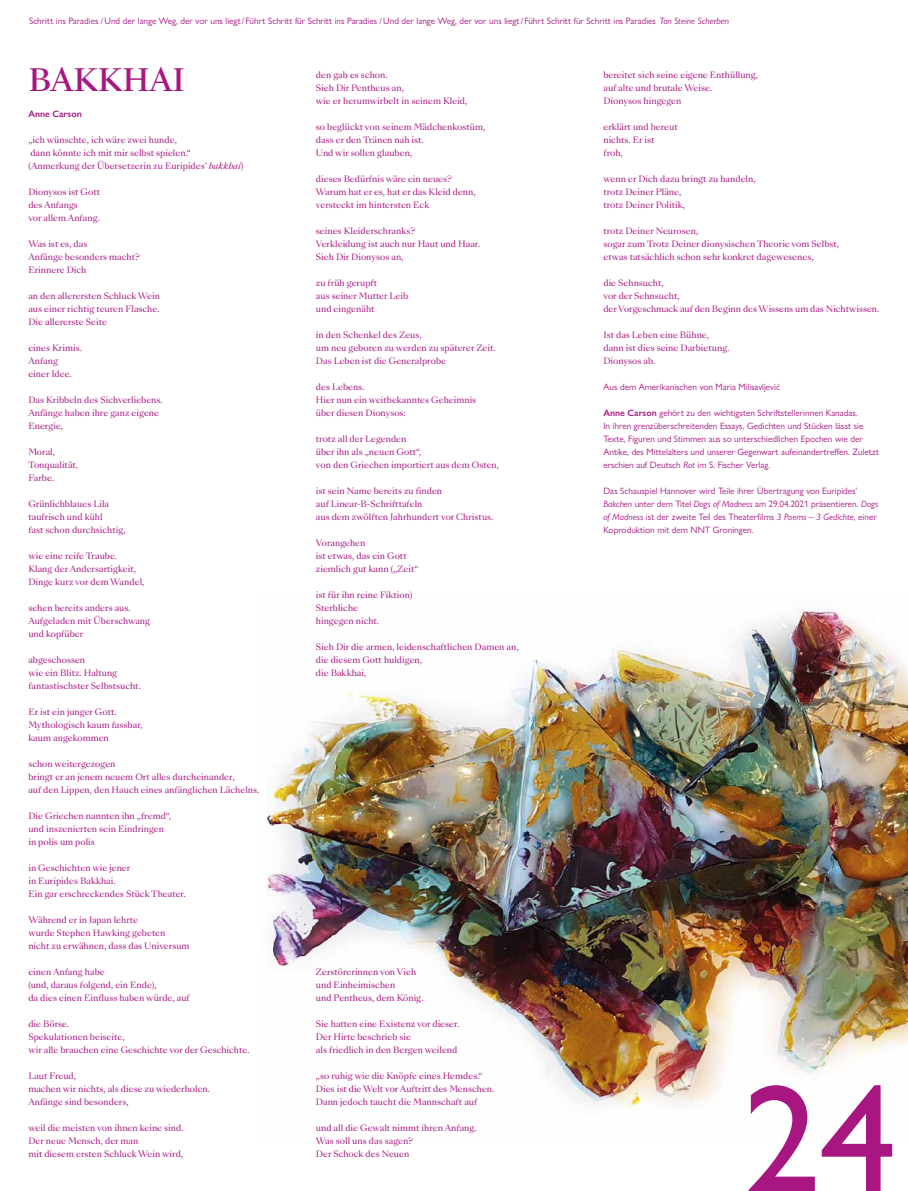
<style>
.page{position:relative;width:908px;height:1191px;background:#fff}
.page>*{position:absolute;margin:0;border:0;box-sizing:border-box;transform-origin:0 0}
.t1{font:500 153px "Gill Sans Nova";color:#a71681}
.t2{font:500 30px "Sang Bleu Kingdom";color:#a71681}
.t3{font:9.2px/13px "Gill Sans Nova";color:#a71681}
.t4{font:600 9.2px "Gill Sans Nova";color:#a71681}
.t5{font:8.5px/13px "Sang Bleu Kingdom";color:#a71681}
.s1{font-style:italic}
.s2{font-weight:600}
</style>
<div class="page">
<img style="left:265px;top:608px;width:642px;height:500px">
<p class="t3" style="left:29px;top:14px;width:701px">Schritt ins Paradies /Und der lange Weg, der vor uns liegt/ Führt Schritt für Schritt ins Paradies /Und der lange Weg, der vor uns liegt/ Führt Schritt für Schritt ins Paradies <span class="s1">Ton Steine Scherben</span></p>
<h2 class="t2" style="left:28px;top:59px;width:158px">BAKKHAI</h2>
<p class="t4" style="left:28px;top:108px;width:55px">Anne Carson</p>
<p class="t5" style="left:28px;top:134px;width:216px">„ich wünschte, ich wäre zwei hunde,<br>dann könnte ich mit mir selbst spielen.“<br>(Anmerkung der Übersetzerin zu Euripides’ <span class="s1">bakkhai</span>)</p>
<p class="t5" style="left:28px;top:186px;width:73px">Dionysos ist Gott des Anfangs<br>vor allem Anfang.</p>
<p class="t5" style="left:28px;top:238px;width:113px">Was ist es, das<br>Anfänge besonders macht?<br>Erinnere Dich</p>
<p class="t5" style="left:28px;top:290px;width:133px;text-align:justify">an den allerersten Schluck Wein aus einer richtig teuren Flasche.<br>Die allererste Seite</p>
<p class="t5" style="left:28px;top:342px;width:55px">eines Krimis.<br>Anfang<br>einer Idee.</p>
<p class="t5" style="left:28px;top:394px;width:136px">Das Kribbeln des Sichverliebens.<br>Anfänge haben ihre ganz eigene<br>Energie,</p>
<p class="t5" style="left:28px;top:446px;width:51px">Moral,<br>Tonqualität,<br>Farbe.</p>
<p class="t5" style="left:28px;top:498px;width:99px">Grünlichblaues Lila taufrisch und kühl<br>fast schon durchsichtig,</p>
<p class="t5" style="left:28px;top:550px;width:117px">wie eine reife Traube.<br>Klang der Andersartigkeit,<br>Dinge kurz vor dem Wandel,</p>
<p class="t5" style="left:28px;top:602px;width:123px">sehen bereits anders aus.<br>Aufgeladen mit Überschwang und kopfüber</p>
<p class="t5" style="left:28px;top:654px;width:114px">abgeschossen<br>wie ein Blitz. Haltung fantastischster Selbstsucht.</p>
<p class="t5" style="left:28px;top:706px;width:116px">Er ist ein junger Gott.<br>Mythologisch kaum fassbar, kaum angekommen</p>
<p class="t5" style="left:28px;top:758px;width:232px">schon weitergezogen<br>bringt er an jenem neuem Ort alles durcheinander,<br>auf den Lippen, den Hauch eines anfänglichen Lächelns.</p>
<p class="t5" style="left:28px;top:810px;width:144px">Die Griechen nannten ihn „fremd“, und inszenierten sein Eindringen in polis um polis</p>
<p class="t5" style="left:28px;top:862px;width:159px">in Geschichten wie jener<br>in Euripides Bakkhai.<br>Ein gar erschreckendes Stück Theater.</p>
<p class="t5" style="left:28px;top:914px;width:163px">Während er in Japan lehrte<br>wurde Stephen Hawking gebeten<br>nicht zu erwähnen, dass das Universum</p>
<p class="t5" style="left:28px;top:966px;width:163px">einen Anfang habe<br>(und, daraus folgend, ein Ende),<br>da dies einen Einfluss haben würde, auf</p>
<p class="t5" style="left:28px;top:1018px;width:222px">die Börse.<br>Spekulationen beiseite,<br>wir alle brauchen eine Geschichte vor der Geschichte.</p>
<p class="t5" style="left:28px;top:1070px;width:183px">Laut Freud,<br>machen wir nichts, als diese zu wiederholen.<br>Anfänge sind besonders,</p>
<p class="t5" style="left:28px;top:1122px;width:157px">weil die meisten von ihnen keine sind.<br>Der neue Mensch, der man<br>mit diesem ersten Schluck Wein wird,</p>
<p class="t5" style="left:316px;top:69px;width:153px">den gab es schon.<br>Sieh Dir Pentheus an,<br>wie er herumwirbelt in seinem Kleid,</p>
<p class="t5" style="left:316px;top:121px;width:171px">so beglückt von seinem Mädchenkostüm, dass er den Tränen nah ist.<br>Und wir sollen glauben,</p>
<p class="t5" style="left:316px;top:173px;width:161px">dieses Bedürfnis wäre ein neues?<br>Warum hat er es, hat er das Kleid denn, versteckt im hintersten Eck</p>
<p class="t5" style="left:316px;top:225px;width:166px">seines Kleiderschranks?<br>Verkleidung ist auch nur Haut und Haar.<br>Sieh Dir Dionysos an,</p>
<p class="t5" style="left:316px;top:277px;width:94px">zu früh gerupft<br>aus seiner Mutter Leib und eingenäht</p>
<p class="t5" style="left:316px;top:329px;width:181px">in den Schenkel des Zeus,<br>um neu geboren zu werden zu späterer Zeit.<br>Das Leben ist die Generalprobe</p>
<p class="t5" style="left:316px;top:381px;width:162px">des Lebens.<br>Hier nun ein weitbekanntes Geheimnis über diesen Dionysos:</p>
<p class="t5" style="left:316px;top:433px;width:185px">trotz all der Legenden<br>über ihn als „neuen Gott“,<br>von den Griechen importiert aus dem Osten,</p>
<p class="t5" style="left:316px;top:485px;width:179px">ist sein Name bereits zu finden<br>auf Linear-B-Schrifttafeln<br>aus dem zwölften Jahrhundert vor Christus.</p>
<p class="t5" style="left:316px;top:537px;width:104px">Vorangehen<br>ist etwas, das ein Gott ziemlich gut kann („Zeit“</p>
<p class="t5" style="left:316px;top:589px;width:98px">ist für ihn reine Fiktion)<br>Sterbliche<br>hingegen nicht.</p>
<p class="t5" style="left:316px;top:641px;width:204px">Sieh Dir die armen, leidenschaftlichen Damen an, die diesem Gott huldigen,<br>die Bakkhai,</p>
<p class="t5" style="left:316px;top:966px;width:109px">Zerstörerinnen von Vieh und Einheimischen<br>und Pentheus, dem König.</p>
<p class="t5" style="left:316px;top:1018px;width:145px">Sie hatten eine Existenz vor dieser.<br>Der Hirte beschrieb sie<br>als friedlich in den Bergen weilend</p>
<p class="t5" style="left:316px;top:1070px;width:180px">„so ruhig wie die Knöpfe eines Hemdes.“<br>Dies ist die Welt vor Auftritt des Menschen.<br>Dann jedoch taucht die Mannschaft auf</p>
<p class="t5" style="left:316px;top:1122px;width:162px">und all die Gewalt nimmt ihren Anfang.<br>Was soll uns das sagen?<br>Der Schock des Neuen</p>
<p class="t5" style="left:603px;top:69px;width:156px">bereitet sich seine eigene Enthüllung, auf alte und brutale Weise.<br>Dionysos hingegen</p>
<p class="t5" style="left:603px;top:121px;width:76px">erklärt und bereut nichts. Er ist<br>froh,</p>
<p class="t5" style="left:603px;top:172px;width:154px">wenn er Dich dazu bringt zu handeln, trotz Deiner Pläne,<br>trotz Deiner Politik,</p>
<p class="t5" style="left:603px;top:224px;width:237px">trotz Deiner Neurosen,<br>sogar zum Trotz Deiner dionysischen Theorie vom Selbst, etwas tatsächlich schon sehr konkret dagewesenes,</p>
<p class="t5" style="left:603px;top:276px;width:277px">die Sehnsucht,<br>vor der Sehnsucht,<br>der Vorgeschmack auf den Beginn des Wissens um das Nichtwissen.</p>
<p class="t5" style="left:603px;top:328px;width:127px">Ist das Leben eine Bühne, dann ist dies seine Darbietung.<br>Dionysos ab.</p>
<p class="t3" style="left:603px;top:380px;width:178px">Aus dem Amerikanischen von Maria Milisavljević</p>
<p class="t3" style="left:603px;top:406px;width:277px"><span class="s2">Anne Carson</span> gehört zu den wichtigsten Schriftstellerinnen Kanadas.<br>In ihren grenzüberschreitenden Essays, Gedichten und Stücken lässt sie Texte, Figuren und Stimmen aus so unterschiedlichen Epochen wie der Antike, des Mittelalters und unserer Gegenwart aufeinandertreffen. Zuletzt erschien auf Deutsch <span class="s1">Rot</span> im S. Fischer Verlag.</p>
<p class="t3" style="left:603px;top:484px;width:276px">Das Schauspiel Hannover wird Teile ihrer Übertragung von Euripides’ <span class="s1">Bakchen</span> unter dem Titel <span class="s1">Dogs of Madness</span> am 29.04.2021 präsentieren. <span class="s1">Dogs of Madness</span> ist der zweite Teil des Theaterfilms <span class="s1">3 Poems – 3 Gedichte</span>, einer Koproduktion mit dem NNT Groningen.</p>
<h1 class="t1" style="left:743px;top:1045px;width:154px">24</h1>
</div>
